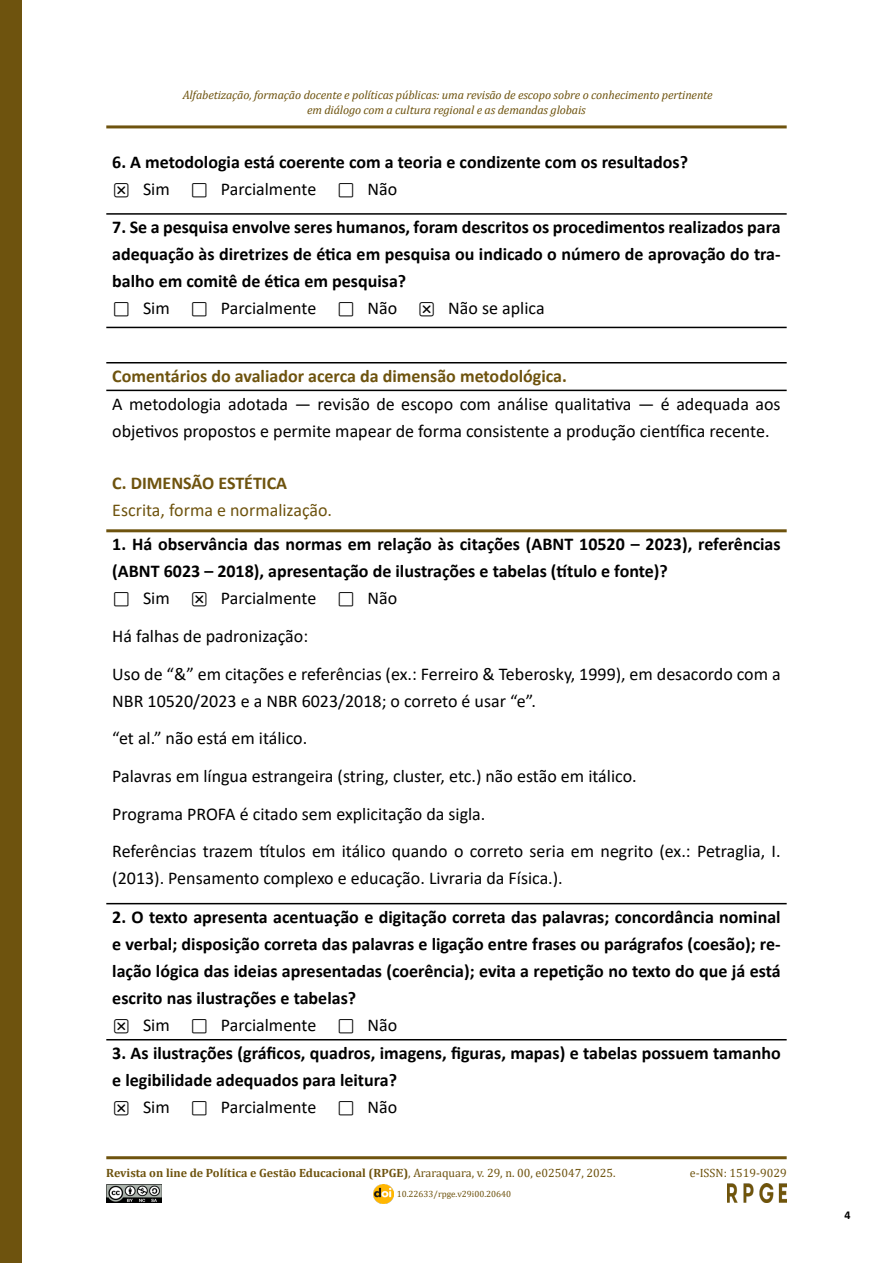
<style>
.page{position:relative;width:893px;height:1263px;background:#fff}
.page>*{position:absolute;margin:0;border:0;box-sizing:border-box;transform-origin:0 0}
.t1{font:700 18px/27px "Calibri";color:#000}
.t2{font:18px/37.7px "Calibri";color:#000}
.t3{font:700 18px "Calibri";color:#6e530e}
.t4{font:18px "Calibri";color:#6e530e}
.t5{font:italic 12px/14.4px "Cambria";letter-spacing:-.01em;color:#6e530e;text-align:center}
.t6{font:700 12px "Cambria";color:#6e530e}
.t7{font:12px "Cambria";color:#6e530e}
.t8{font:700 12px "Calibri";color:#000}
.t9{font:9px "Cambria";color:#6e530e}
.s1{font-weight:400}
</style>
<div class="page">
<hr style="left:892px;top:0;width:1px;height:1263px;background:#6e530e">
<hr style="left:106px;top:1156px;width:681px;height:3px;background:#6e530e">
<hr style="left:106px;top:125px;width:681px;height:3px;background:#6e530e">
<img style="left:374px;top:1184px;width:19px;height:20px">
<img style="left:106px;top:1184px;width:55px;height:18px">
<div style="left:0;top:0;width:21px;height:1263px;background:#6e530e"></div>
<img style="left:727px;top:1183px;width:60px;height:19px">
<hr style="left:106px;top:213px;width:681px;height:2px;background:#000">
<hr style="left:106px;top:327px;width:681px;height:1px;background:#000">
<hr style="left:106px;top:362px;width:681px;height:1px;background:#000">
<hr style="left:106px;top:390px;width:681px;height:1px;background:#000">
<hr style="left:106px;top:903px;width:681px;height:1px;background:#000">
<hr style="left:106px;top:1039px;width:681px;height:1px;background:#000">
<hr style="left:106px;top:529px;width:681px;height:3px;background:#6e530e">
<p class="t5" style="left:183px;top:88px;width:531px">Alfabetização, formação docente e políticas públicas: uma revisão de escopo sobre o conhecimento pertinente em diálogo com a cultura regional e as demandas globais</p>
<p class="t1" style="left:112px;top:149px;width:577px">6. A metodologia está coerente com a teoria e condizente com os resultados? ❎ <span class="s1">Sim</span> ⬜ <span class="s1">Parcialmente</span> ⬜ <span class="s1">Não</span></p>
<p class="t1" style="left:112px;top:214px;width:670px">7. Se a pesquisa envolve seres humanos, foram descritos os procedimentos realizados para adequação às diretrizes de ética em pesquisa ou indicado o número de aprovação do tra&shy;balho em comitê de ética em pesquisa?<br>⬜ <span class="s1">Sim</span> ⬜ <span class="s1">Parcialmente</span> ⬜ <span class="s1">Não</span> ❎ <span class="s1">Não se aplica</span></p>
<p class="t3" style="left:112px;top:364px;width:456px">Comentários do avaliador acerca da dimensão metodológica.</p>
<p class="t2" style="left:112px;top:390px;width:670px;line-height:27px">A metodologia adotada — revisão de escopo com análise qualitativa — é adequada aos objetivos propostos e permite mapear de forma consistente a produção científica recente.</p>
<p class="t3" style="left:112px;top:471px;width:176px">C. DIMENSÃO ESTÉTICA</p>
<p class="t4" style="left:112px;top:498px;width:221px">Escrita, forma e normalização.</p>
<p class="t1" style="left:112px;top:531px;width:670px">1. Há observância das normas em relação às citações (ABNT 10520 – 2023), referências (ABNT 6023 – 2018), apresentação de ilustrações e tabelas (título e fonte)?<br>⬜ <span class="s1">Sim</span> ❎ <span class="s1">Parcialmente</span> ⬜ <span class="s1">Não</span></p>
<p class="t2" style="left:112px;top:617px;width:670px">Há falhas de padronização:<br>Uso de “&amp;” em citações e referências (ex.: Ferreiro &amp; Teberosky, 1999), em desacordo com a</p>
<p class="t2" style="left:112px;top:681px;width:670px">NBR 10520/2023 e a NBR 6023/2018; o correto é usar “e”.<br>“et al.” não está em itálico.<br>Palavras em língua estrangeira (string, cluster, etc.) não estão em itálico.<br>Programa PROFA é citado sem explicitação da sigla.<br>Referências trazem títulos em itálico quando o correto seria em negrito (ex.: Petraglia, I.</p>
<p class="t2" style="left:112px;top:859px;width:452px">(2013). Pensamento complexo e educação. Livraria da Física.).</p>
<p class="t1" style="left:112px;top:903px;width:670px">2. O texto apresenta acentuação e digitação correta das palavras; concordância nominal e verbal; disposição correta das palavras e ligação entre frases ou parágrafos (coesão); re&shy;lação lógica das ideias apresentadas (coerência); evita a repetição no texto do que já está escrito nas ilustrações e tabelas?<br>❎ <span class="s1">Sim</span> ⬜ <span class="s1">Parcialmente</span> ⬜ <span class="s1">Não</span></p>
<p class="t1" style="left:112px;top:1039px;width:670px">3. As ilustrações (gráficos, quadros, imagens, figuras, mapas) e tabelas possuem tamanho e legibilidade adequados para leitura?<br>❎ <span class="s1">Sim</span> ⬜ <span class="s1">Parcialmente</span> ⬜ <span class="s1">Não</span></p>
<p class="t6" style="left:106px;top:1164px;width:511px">Revista on line de Política e Gestão Educacional (RPGE)<span class="s1">, Araraquara, v. 29, n. 00, e025047, 2025.</span></p>
<p class="t7" style="left:690px;top:1165px;width:98px">e-ISSN: 1519-9029</p>
<p class="t9" style="left:397px;top:1189px;width:116px">10.22633/rpge.v29i00.20640</p>
<p class="t8" style="left:844px;top:1206px;width:8px">4</p>
</div>
